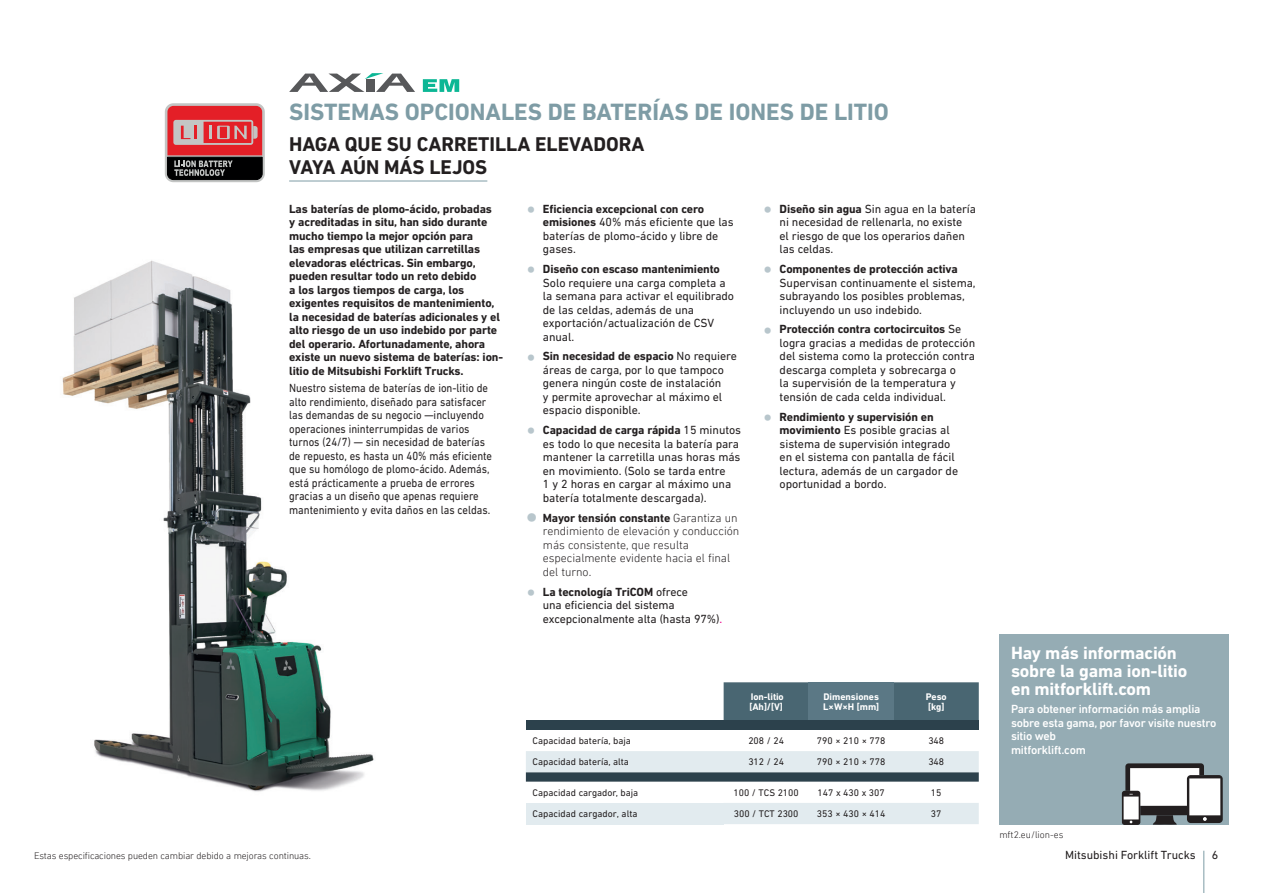
<style>
.page{position:relative;width:1263px;height:893px;background:#fff}
.page>*{position:absolute;margin:0;border:0;box-sizing:border-box;transform-origin:0 0}
.Inside_Series_Name_N{font:700 24px "DIN Next LT Pro";color:#7e9ca5}
.Back_Cover_Headline{font:700 20.25px/22.5px "DIN Next LT Pro";color:#231f20}
.Boxout-Header{font:700 18px/18px "DIN Next LT Pro";letter-spacing:-.01em;color:#fff}
.Body_regular_TIGHT_L{font:12px/13.5px "DIN Next LT Pro";letter-spacing:-.005em;color:#231f20}
.FAB_Body_LEAD_-_N{font:700 12px/13.5px "DIN Next LT Pro";letter-spacing:-.01em;color:#231f20}
.Body_regular_TIGHT_L-2{font:12px/13.5px "DIN Next LT Pro";letter-spacing:-.005em;color:#231f20;scale:.9 1}
.t1{font:300 12px/13.5px "DIN Next LT Pro";letter-spacing:-.005em;color:#231f20}
.Back_Reverse_-_N{font:500 12px/13.5px "DIN Next LT Pro";letter-spacing:-.02em;color:#fff}
.Option_Circle_Norm{font:9.75px "DIN Next LT Pro";color:#231f20}
.VDI_Table_Titles_Nor{font:9.75px "DIN Next LT Pro";color:#231f20}
.BODY_Smallprint_Norm{font:300 9.75px "DIN Next LT Pro";letter-spacing:-.01em;color:#231f20}
.VDI_Table_Titles_Nor-2{font:700 9.75px "DIN Next LT Pro";color:#fff}
.s1{font-size:24px;color:#b8c6cc}
.s2{font-weight:700}
.s3{font-family:"Helvetica Neue LT Std";font-stretch:condensed;font-size:24px;color:#b8c6cc}
.s4{color:#ed028c}
</style>
<div class="page">
<svg style="left:289px;top:73px;width:126px;height:19px"></svg>
<svg style="left:423px;top:79px;width:36px;height:13px"></svg>
<svg style="left:165px;top:103px;width:100px;height:79px;background:#a54e51"></svg>
<div style="left:999px;top:634px;width:230px;height:191px;background:#95acb4"></div>
<div style="left:1130px;top:768px;width:69px;height:38px;background:#fff"></div>
<svg style="left:1139px;top:815px;width:38px;height:10px"></svg>
<svg style="left:1122px;top:791px;width:18px;height:34px"></svg>
<div style="left:1123px;top:796px;width:16px;height:23px;background:#fff"></div>
<svg style="left:1187px;top:775px;width:36px;height:48px"></svg>
<svg style="left:1200px;top:815px;width:7px;height:6px"></svg>
<div style="left:1189px;top:778px;width:31px;height:37px;background:#fff"></div>
<svg style="left:1121px;top:763px;width:83px;height:32px"></svg>
<div style="left:1140px;top:806px;width:47px;height:9px;background:#231f20"></div>
<img style="left:62px;top:260px;width:312px;height:532px">
<hr style="left:1203px;top:851px;width:1px;height:42px;background:#7e9ca5">
<hr style="left:289px;top:181px;width:198px;height:1px;background:#7e9ca5">
<svg style="left:526px;top:682px;width:198px;height:39px"></svg>
<svg style="left:724px;top:682px;width:255px;height:39px;background:#4a6672"></svg>
<div style="left:809px;top:682px;width:85px;height:39px;background:#5b7885"></div>
<div style="left:526px;top:721px;width:453px;height:9px;background:#2c414c"></div>
<svg style="left:526px;top:751px;width:453px;height:73px"></svg>
<div style="left:526px;top:803px;width:198px;height:21px;background:#e2ebef"></div>
<div style="left:903px;top:690px;width:66px;height:23px;background:#496672"></div>
<p class="Inside_Series_Name_N" style="left:289px;top:98px;width:601px">SISTEMAS OPCIONALES DE BATERÍAS DE IONES DE LITIO</p>
<p class="Back_Cover_Headline" style="left:289px;top:133px;width:357px">HAGA QUE SU CARRETILLA ELEVADORA<br>VAYA AÚN MÁS LEJOS</p>
<p class="FAB_Body_LEAD_-_N" style="left:289px;top:202px;width:215px">Las baterías de plomo-ácido, probadas<br>y acreditadas in situ, han sido durante mucho tiempo la mejor opción para<br>las empresas que utilizan carretillas elevadoras eléctricas. Sin embargo, pueden resultar todo un reto debido<br>a los largos tiempos de carga, los exigentes requisitos de mantenimiento, la necesidad de baterías adicionales y el alto riesgo de un uso indebido por parte del operario. Afortunadamente, ahora existe un nuevo sistema de baterías: ion&shy;litio de Mitsubishi Forklift Trucks.</p>
<p class="Body_regular_TIGHT_L-2" style="left:289px;top:381px;width:227px">Nuestro sistema de baterías de ion-litio de alto rendimiento, diseñado para satisfacer las demandas de su negocio —incluyendo operaciones ininterrumpidas de varios turnos (24/7) — sin necesidad de baterías de repuesto, es hasta un 40% más eficiente que su homólogo de plomo-ácido. Además, está prácticamente a prueba de errores gracias a un diseño que apenas requiere mantenimiento y evita daños en las celdas.</p>
<p class="Body_regular_TIGHT_L" style="left:543px;top:202px;width:192px;text-indent:-17px"><span class="s1">•</span> <span class="s2">Eficiencia excepcional con cero emisiones</span> 40% más eficiente que las baterías de plomo-ácido y libre de gases.</p>
<p class="Body_regular_TIGHT_L" style="left:543px;top:262px;width:193px;text-indent:-17px"><span class="s1">•</span> <span class="s2">Diseño con escaso mantenimiento<br></span>Solo requiere una carga completa a la semana para activar el equilibrado de las celdas, además de una exportación/actualización de CSV anual.</p>
<p class="Body_regular_TIGHT_L" style="left:543px;top:349px;width:196px;text-indent:-17px"><span class="s1">•</span> <span class="s2">Sin necesidad de espacio</span> No requiere áreas de carga, por lo que tampoco genera ningún coste de instalación<br>y permite aprovechar al máximo el espacio disponible.</p>
<p class="Body_regular_TIGHT_L" style="left:543px;top:423px;width:200px;text-indent:-17px"><span class="s1">•</span> <span class="s2">Capacidad de carga rápida</span> 15 minutos es todo lo que necesita la batería para mantener la carretilla unas horas más en movimiento. (Solo se tarda entre<br>1 y 2 horas en cargar al máximo una batería totalmente descargada).</p>
<p class="t1" style="left:543px;top:511px;width:198px;text-indent:-17px"><span class="s3">•</span> <span class="s2">Mayor tensión constante</span> Garantiza un rendimiento de elevación y conducción más consistente, que resulta especialmente evidente hacia el final del turno.</p>
<p class="Body_regular_TIGHT_L" style="left:543px;top:585px;width:181px;text-indent:-17px"><span class="s1">•</span> <span class="s2">La tecnología TriCOM</span> ofrece<br>una eficiencia del sistema excepcionalmente alta (hasta 97%)<span class="s4">.</span></p>
<p class="Body_regular_TIGHT_L" style="left:780px;top:202px;width:198px;text-indent:-17px"><span class="s1">•</span> <span class="s2">Diseño sin agua</span> Sin agua en la batería ni necesidad de rellenarla, no existe<br>el riesgo de que los operarios dañen las celdas.</p>
<p class="Body_regular_TIGHT_L" style="left:780px;top:262px;width:198px;text-indent:-17px"><span class="s1">•</span> <span class="s2">Componentes de protección activa </span>Supervisan continuamente el sistema, subrayando los posibles problemas, incluyendo un uso indebido.</p>
<p class="Body_regular_TIGHT_L" style="left:780px;top:322px;width:197px;text-indent:-17px"><span class="s1">•</span> <span class="s2">Protección contra cortocircuitos</span> Se logra gracias a medidas de protección del sistema como la protección contra descarga completa y sobrecarga o<br>la supervisión de la temperatura y tensión de cada celda individual.</p>
<p class="Body_regular_TIGHT_L" style="left:780px;top:410px;width:180px;text-indent:-17px"><span class="s1">•</span> <span class="s2">Rendimiento y supervisión en movimiento</span> Es posible gracias al sistema de supervisión integrado en el sistema con pantalla de fácil lectura, además de un cargador de oportunidad a bordo.</p>
<p class="BODY_Smallprint_Norm" style="left:34px;top:850px;width:278px">Estas especificaciones pueden cambiar debido a mejoras continuas.</p>
<p class="VDI_Table_Titles_Nor-2" style="left:751px;top:691px;width:34px">Ion-litio</p>
<p class="VDI_Table_Titles_Nor-2" style="left:749px;top:701px;width:35px">[Ah]/[V]</p>
<p class="VDI_Table_Titles_Nor-2" style="left:823px;top:691px;width:57px">Dimensiones</p>
<p class="VDI_Table_Titles_Nor-2" style="left:823px;top:701px;width:57px">L×W×H [mm]</p>
<p class="VDI_Table_Titles_Nor-2" style="left:926px;top:691px;width:23px">Peso</p>
<p class="VDI_Table_Titles_Nor-2" style="left:928px;top:701px;width:18px">[kg]</p>
<p class="VDI_Table_Titles_Nor" style="left:533px;top:735px;width:100px">Capacidad batería, baja</p>
<p class="Option_Circle_Norm" style="left:748px;top:735px;width:37px">208 / 24</p>
<p class="Option_Circle_Norm" style="left:817px;top:735px;width:70px">790 × 210 × 778</p>
<p class="Option_Circle_Norm" style="left:928px;top:735px;width:17px">348</p>
<p class="VDI_Table_Titles_Nor" style="left:533px;top:756px;width:98px">Capacidad batería, alta</p>
<p class="Option_Circle_Norm" style="left:748px;top:756px;width:37px">312 / 24</p>
<p class="Option_Circle_Norm" style="left:817px;top:756px;width:70px">790 × 210 × 778</p>
<p class="Option_Circle_Norm" style="left:928px;top:756px;width:17px">348</p>
<p class="VDI_Table_Titles_Nor" style="left:533px;top:787px;width:107px">Capacidad cargador, baja</p>
<p class="Option_Circle_Norm" style="left:733px;top:787px;width:67px">100 / TCS 2100</p>
<p class="Option_Circle_Norm" style="left:817px;top:787px;width:69px">147 x 430 x 307</p>
<p class="Option_Circle_Norm" style="left:931px;top:787px;width:12px">15</p>
<p class="VDI_Table_Titles_Nor" style="left:533px;top:808px;width:106px">Capacidad cargador, alta</p>
<p class="Option_Circle_Norm" style="left:734px;top:808px;width:66px">300 / TCT 2300</p>
<p class="Option_Circle_Norm" style="left:817px;top:808px;width:70px">353 × 430 × 414</p>
<p class="Option_Circle_Norm" style="left:931px;top:808px;width:12px">37</p>
<p class="Boxout-Header" style="left:1011px;top:644px;width:178px">Hay más información sobre la gama ion-litio en mitforklift.com</p>
<p class="Back_Reverse_-_N" style="left:1011px;top:702px;width:207px">Para obtener información más amplia sobre esta gama, por favor visite nuestro sitio web<br>mitforklift.com</p>
<p class="BODY_Smallprint_Norm" style="left:999px;top:829px;width:66px">mft2.eu/lion-es</p>
<p class="Body_regular_TIGHT_L" style="left:1065px;top:848px;width:132px">Mitsubishi Forklift Trucks</p>
<p class="Body_regular_TIGHT_L" style="left:1212px;top:848px;width:8px">6</p>
</div>
